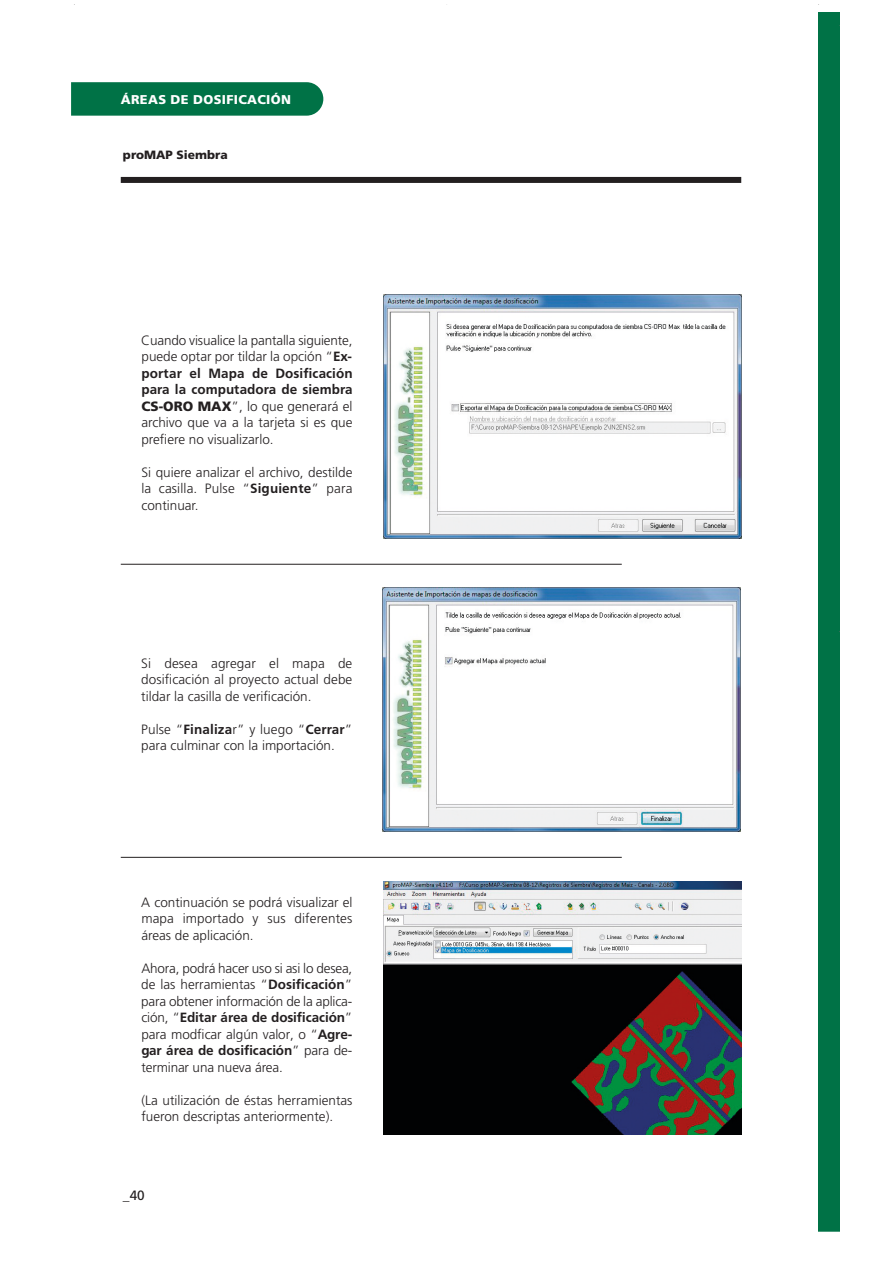
<style>
.page{position:relative;width:893px;height:1263px;background:#fff}
.page>*{position:absolute;margin:0;border:0;box-sizing:border-box;transform-origin:0 0}
.t1{font:300 13.5px/16.5px "Frutiger";color:#231f20;text-align:justify}
.t2{font:13.5px "Frutiger";color:#231f20}
.t3{font:900 12.75px "Frutiger";letter-spacing:.025em;color:#fff}
.t4{font:900 12px "Frutiger";color:#231f20}
.s1{font-weight:700}
.s2{font-weight:900}
</style>
<div class="page">
<div style="left:819px;top:13px;width:21px;height:1237px;background:#007246"></div>
<svg style="left:71px;top:82px;width:252px;height:34px;background:#07754b"></svg>
<div style="left:121px;top:177px;width:620px;height:6px;background:#231f20"></div>
<img style="left:383px;top:294px;width:358px;height:244px">
<img style="left:383px;top:881px;width:358px;height:253px">
<img style="left:382px;top:588px;width:359px;height:243px">
<hr style="left:121px;top:564px;width:501px;height:1px;background:#231f20">
<hr style="left:121px;top:857px;width:501px;height:1px;background:#231f20">
<svg style="left:819px;top:1232px;width:21px;height:18px"></svg>
<p class="t3" style="left:121px;top:92px;width:172px">ÁREAS DE DOSIFICACIÓN</p>
<p class="t4" style="left:123px;top:148px;width:106px">proMAP Siembra</p>
<p class="t1" style="left:141px;top:332px;width:213px">Cuando visualice la pantalla siguiente, puede optar por tildar la opción “<span class="s1">Ex&shy;portar el Mapa de Dosificación para la computadora de siembra </span><span class="s2">CS-ORO MAX</span>”, lo que generará el archivo que va a la tarjeta si es que prefiere no visualizarlo.</p>
<p class="t1" style="left:141px;top:464px;width:213px">Si quiere analizar el archivo, destilde la casilla. Pulse “<span class="s1">Siguiente</span>” para continuar.</p>
<p class="t1" style="left:141px;top:654px;width:213px">Si desea agregar el mapa de dosificación al proyecto actual debe tildar la casilla de verificación.</p>
<p class="t1" style="left:141px;top:720px;width:213px">Pulse “<span class="s1">Finaliza</span>r” y luego “<span class="s1">Cerrar</span>” para culminar con la importación.</p>
<p class="t1" style="left:141px;top:893px;width:213px">A continuación se podrá visualizar el mapa importado y sus diferentes áreas de aplicación.</p>
<p class="t1" style="left:141px;top:959px;width:213px">Ahora, podrá hacer uso si asi lo desea, de las herramientas “<span class="s1">Dosificación</span>” para obtener información de la aplica&shy;ción, “<span class="s1">Editar área de dosificación</span>” para modficar algún valor, o “<span class="s1">Agre&shy;gar área de dosificación</span>” para de&shy;terminar una nueva área.</p>
<p class="t1" style="left:141px;top:1091px;width:213px">(La utilización de éstas herramientas fueron descriptas anteriormente).</p>
<p class="t2" style="left:123px;top:1187px;width:23px">_40</p>
</div>
